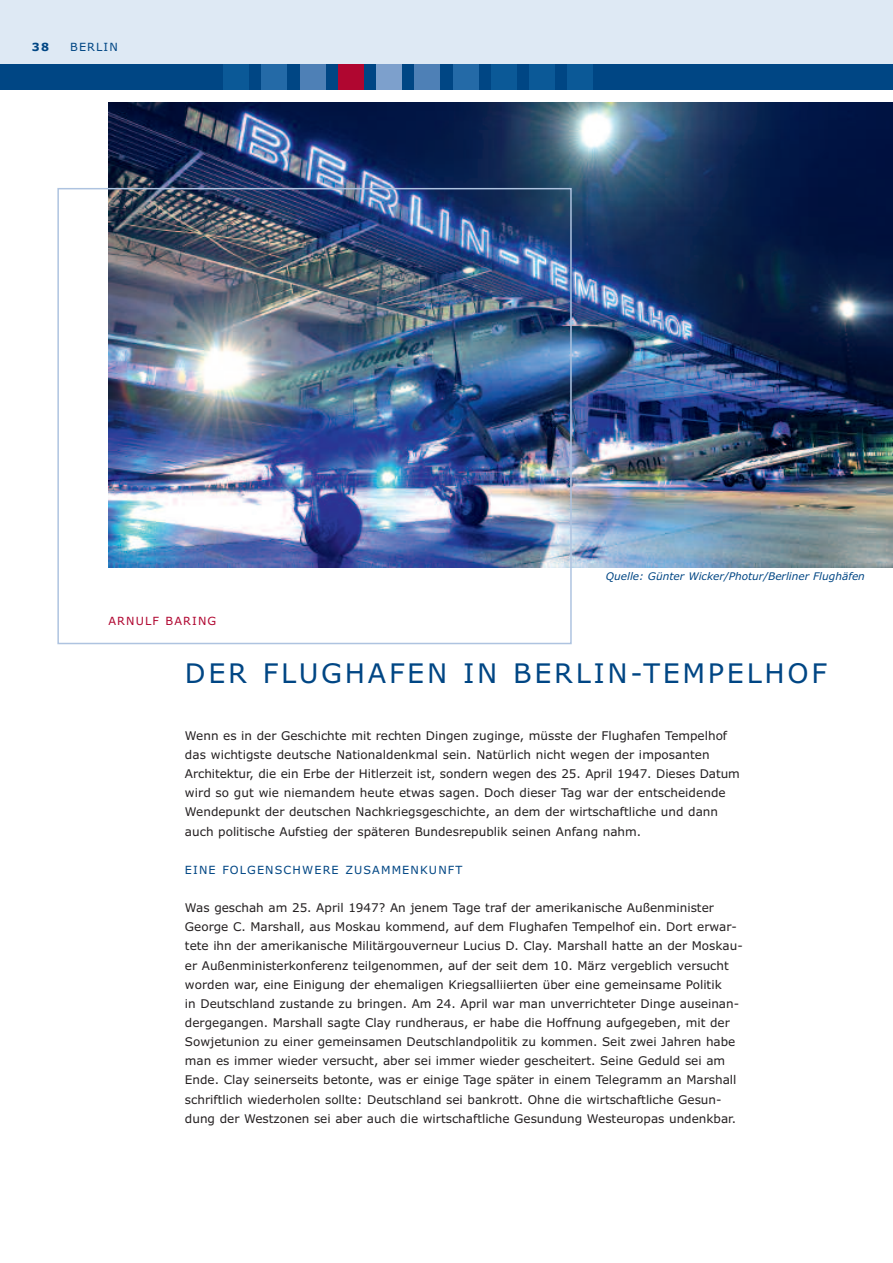
<style>
.page{position:relative;width:893px;height:1263px;background:#fff}
.page>*{position:absolute;margin:0;border:0;box-sizing:border-box;transform-origin:0 0}
.t1{font:27px "Verdana";letter-spacing:.1em;color:#004684}
.t2{font:12px/19.2px "Verdana";color:#231f20}
.t3{font:11.25px "Verdana";letter-spacing:.1em;color:#004684}
.t4{font:11.25px "Verdana";letter-spacing:.1em;color:#b00630}
.t5{font:700 11.25px "Verdana";color:#004684}
.t6{font:italic 10.5px "Verdana";color:#004684}
</style>
<div class="page">
<div style="left:0;top:0;width:893px;height:64px;background:#dee9f4"></div>
<div style="left:0;top:64px;width:893px;height:25px;background:#004684"></div>
<div style="left:223px;top:64px;width:26px;height:25px;background:#0b5997"></div>
<div style="left:261px;top:64px;width:26px;height:25px;background:#246aa7"></div>
<div style="left:300px;top:64px;width:25px;height:25px;background:#4e80b6"></div>
<div style="left:338px;top:64px;width:26px;height:25px;background:#b00630"></div>
<div style="left:376px;top:64px;width:26px;height:25px;background:#7da0cc"></div>
<div style="left:415px;top:64px;width:25px;height:25px;background:#4e80b6"></div>
<div style="left:453px;top:64px;width:25px;height:25px;background:#246aa7"></div>
<div style="left:491px;top:64px;width:26px;height:25px;background:#0b5997"></div>
<div style="left:529px;top:64px;width:26px;height:25px;background:#0b5997"></div>
<div style="left:568px;top:64px;width:25px;height:25px;background:#0b5997"></div>
<img style="left:108px;top:102px;width:784px;height:466px">
<div style="left:57px;top:188px;width:515px;height:456px;border:2px solid #aec3e0"></div>
<p class="t5" style="left:32px;top:41px;width:19px">38</p>
<p class="t3" style="left:70px;top:41px;width:49px">BERLIN</p>
<p class="t6" style="left:606px;top:570px;width:260px">Quelle: Günter Wicker/Photur/Berliner Flughäfen</p>
<p class="t4" style="left:108px;top:615px;width:109px">ARNULF BARING</p>
<h1 class="t1" style="left:185px;top:657px;width:643px">DER FLUGHAFEN IN BERLIN-TEMPELHOF</h1>
<p class="t2" style="left:185px;top:726px;width:556px">Wenn es in der Geschichte mit rechten Dingen zuginge, müsste der Flughafen Tempelhof das wichtigste deutsche Nationaldenkmal sein. Natürlich nicht wegen der imposanten Architektur, die ein Erbe der Hitlerzeit ist, sondern wegen des 25. April 1947. Dieses Datum wird so gut wie niemandem heute etwas sagen. Doch dieser Tag war der entscheidende Wendepunkt der deutschen Nachkriegsgeschichte, an dem der wirtschaftliche und dann auch politische Aufstieg der späteren Bundesrepublik seinen Anfang nahm.</p>
<p class="t3" style="left:185px;top:863px;width:279px">EINE FOLGENSCHWERE ZUSAMMENKUNFT</p>
<p class="t2" style="left:185px;top:898px;width:559px">Was geschah am 25. April 1947? An jenem Tage traf der amerikanische Außenminister George C. Marshall, aus Moskau kommend, auf dem Flughafen Tempelhof ein. Dort erwar&shy;tete ihn der amerikanische Militärgouverneur Lucius D. Clay. Marshall hatte an der Moskau&shy;er Außenministerkonferenz teilgenommen, auf der seit dem 10. März vergeblich versucht worden war, eine Einigung der ehemaligen Kriegsalliierten über eine gemeinsame Politik<br>in Deutschland zustande zu bringen. Am 24. April war man unverrichteter Dinge auseinan&shy;dergegangen. Marshall sagte Clay rundheraus, er habe die Hoffnung aufgegeben, mit der Sowjetunion zu einer gemeinsamen Deutschlandpolitik zu kommen. Seit zwei Jahren habe man es immer wieder versucht, aber sei immer wieder gescheitert. Seine Geduld sei am Ende. Clay seinerseits betonte, was er einige Tage später in einem Telegramm an Marshall schriftlich wiederholen sollte: Deutschland sei bankrott. Ohne die wirtschaftliche Gesun&shy;dung der Westzonen sei aber auch die wirtschaftliche Gesundung Westeuropas undenkbar.</p>
</div>
